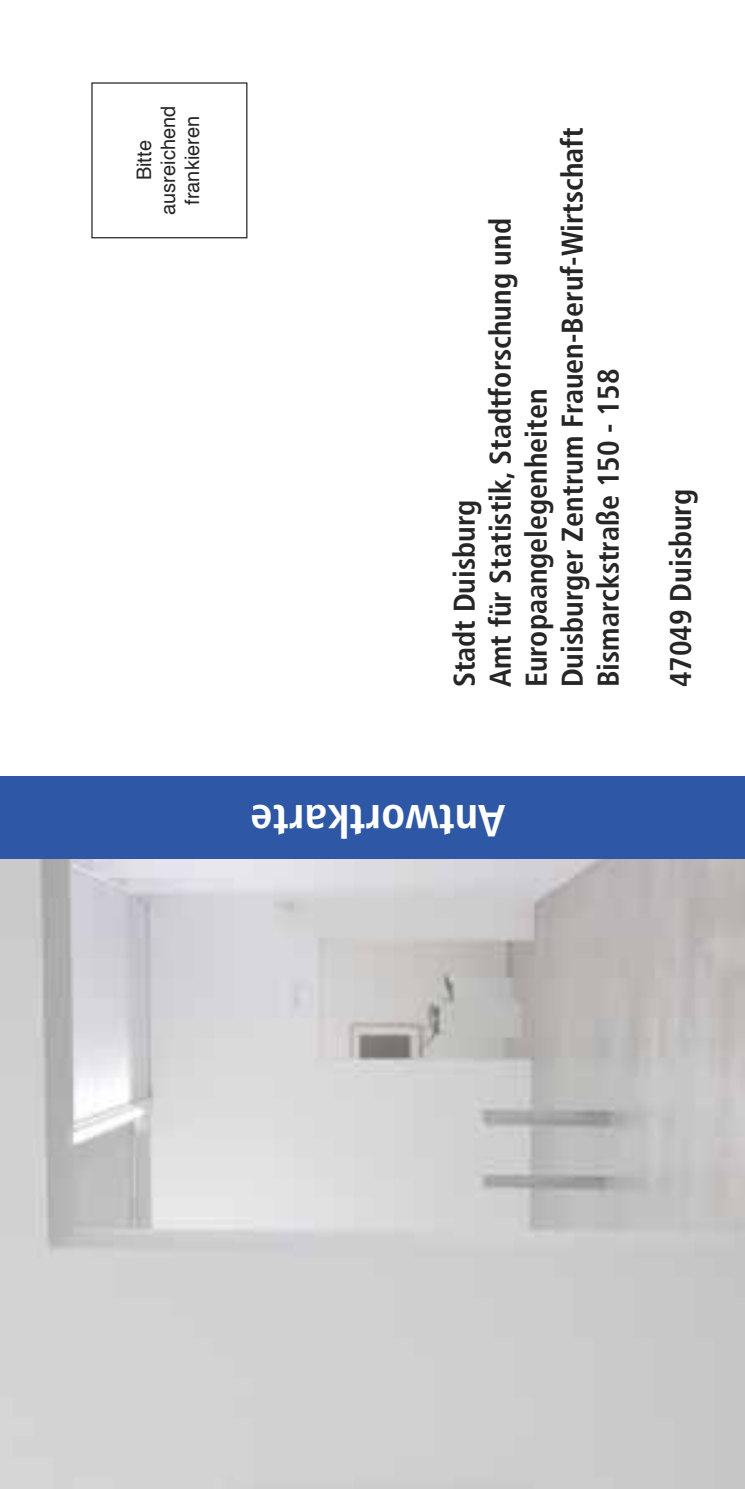
<style>
.page{position:relative;width:745px;height:1489px;background:#fff}
.page>*{position:absolute;margin:0;border:0;box-sizing:border-box;transform-origin:0 0}
.t1{font:700 condensed 45px "Frutiger";color:#fff}
.t2{font:700 condensed 30px/36px "Frutiger";color:#272627}
.t3{font:20px/24px "Helvetica";color:#272627;text-align:center}
</style>
<div class="page">
<img style="left:0;top:858px;width:744px;height:630px">
<div style="left:91px;top:82px;width:156px;height:156px;border:1px solid #272627"></div>
<div style="left:0;top:775px;width:744px;height:83px;background:#2e58a5"></div>
<p class="t3" style="left:134px;top:215px;width:110px;rotate:-90deg">Bitte ausreichend frankieren</p>
<p class="t2" style="left:448px;top:687px;width:562px;rotate:-90deg">Stadt Duisburg<br>Amt für Statistik, Stadtforschung und<br>Europaangelegenheiten<br>Duisburger Zentrum Frauen-Beruf-Wirtschaft<br>Bismarckstraße 150 - 158</p>
<h1 class="t1" style="left:505px;top:838px;width:256px;rotate:-180deg">Antwortkarte</h1>
<p class="t2" style="left:664px;top:687px;width:200px;rotate:-90deg">47049 Duisburg</p>
</div>
